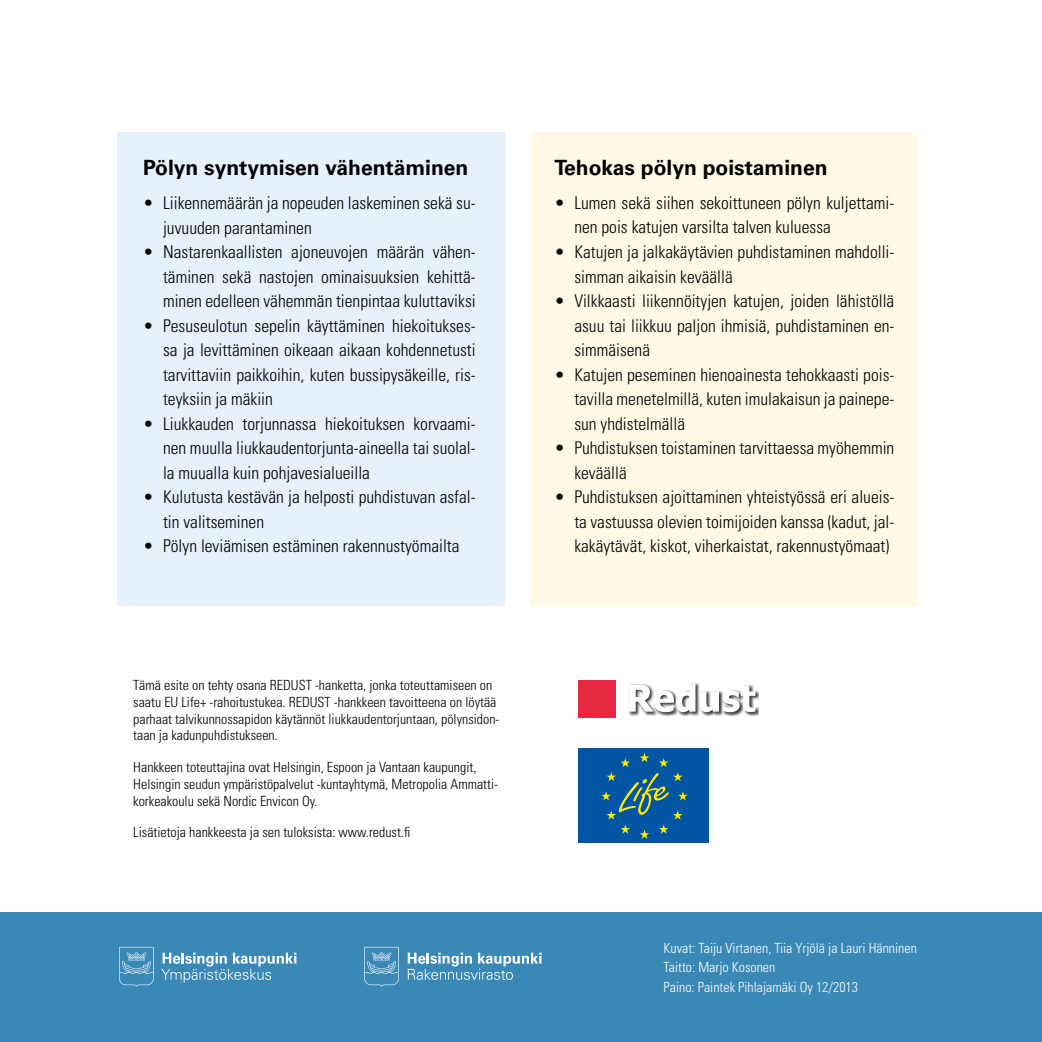
<style>
.page{position:relative;width:1042px;height:1042px;background:#fff}
.page>*{position:absolute;margin:0;border:0;box-sizing:border-box;transform-origin:0 0}
.t1{font:700 21px "Univers LT Std";color:#000}
.t2{font:300 condensed 17.5px/24.5px "Univers LT Std";color:#000;text-align:justify}
.t3{font:300 condensed 14px/16.8px "Univers LT Std";color:#000}
.t4{font:300 condensed 14px/19.2px "Univers LT Std";color:#fff}
</style>
<div class="page">
<div style="left:0;top:913px;width:1042px;height:129px;background:#3988b6"></div>
<svg style="left:161px;top:952px;width:135px;height:30px"></svg>
<svg style="left:119px;top:947px;width:35px;height:39px"></svg>
<svg style="left:408px;top:952px;width:133px;height:28px"></svg>
<svg style="left:364px;top:947px;width:35px;height:39px"></svg>
<div style="left:578px;top:748px;width:131px;height:94px;background:#0155a3"></div>
<svg style="left:601px;top:753px;width:86px;height:86px"></svg>
<svg style="left:629px;top:683px;width:130px;height:33px"></svg>
<svg style="left:629px;top:684px;width:126px;height:28px"></svg>
<div style="left:578px;top:680px;width:37px;height:37px;background:#e62941"></div>
<div style="left:118px;top:132px;width:387px;height:473px;background:#e6f1fc"></div>
<div style="left:532px;top:132px;width:387px;height:473px;background:#fff9e5"></div>
<p class="t1" style="left:143px;top:155px;width:327px">Pölyn syntymisen vähentäminen</p>
<p class="t2" style="left:163px;top:191px;width:314px;text-indent:-20px">• Liikennemäärän ja nopeuden laskeminen sekä su&shy;juvuuden parantaminen</p>
<p class="t2" style="left:163px;top:240px;width:314px;text-indent:-20px">• Nastarenkaallisten ajoneuvojen määrän vähen&shy;täminen sekä nastojen ominaisuuksien kehittä&shy;minen edelleen vähemmän tienpintaa kuluttaviksi</p>
<p class="t2" style="left:163px;top:313px;width:314px;text-indent:-20px">• Pesuseulotun sepelin käyttäminen hiekoitukses&shy;sa ja levittäminen oikeaan aikaan kohdennetusti tarvittaviin paikkoihin, kuten bussipysäkeille, ris&shy;teyksiin ja mäkiin</p>
<p class="t2" style="left:163px;top:411px;width:314px;text-indent:-20px">• Liukkauden torjunnassa hiekoituksen korvaami&shy;nen muulla liukkaudentorjunta-aineella tai suolal&shy;la muualla kuin pohjavesialueilla</p>
<p class="t2" style="left:163px;top:485px;width:314px;text-indent:-20px">• Kulutusta kestävän ja helposti puhdistuvan asfal&shy;tin valitseminen</p>
<p class="t2" style="left:143px;top:534px;width:318px">• Pölyn leviämisen estäminen rakennustyömailta</p>
<p class="t3" style="left:133px;top:676px;width:368px">Tämä esite on tehty osana REDUST -hanketta, jonka toteuttamiseen on saatu EU Life+ -rahoitustukea. REDUST -hankkeen tavoitteena on löytää parhaat talvikunnossapidon käytännöt liukkaudentorjuntaan, pölynsidon&shy;taan ja kadunpuhdistukseen.</p>
<p class="t3" style="left:133px;top:759px;width:366px">Hankkeen toteuttajina ovat Helsingin, Espoon ja Vantaan kaupungit,<br>Helsingin seudun ympäristöpalvelut -kuntayhtymä, Metropolia Ammatti&shy;korkeakoulu sekä Nordic Envicon Oy.</p>
<p class="t3" style="left:133px;top:824px;width:278px">Lisätietoja hankkeesta ja sen tuloksista: www.redust.fi</p>
<p class="t1" style="left:554px;top:155px;width:275px">Tehokas pölyn poistaminen</p>
<p class="t2" style="left:574px;top:191px;width:321px;text-indent:-20px">• Lumen sekä siihen sekoittuneen pölyn kuljettami&shy;nen pois katujen varsilta talven kuluessa</p>
<p class="t2" style="left:574px;top:240px;width:321px;text-indent:-20px">• Katujen ja jalkakäytävien puhdistaminen mahdolli&shy;simman aikaisin keväällä</p>
<p class="t2" style="left:574px;top:289px;width:321px;text-indent:-20px">• Vilkkaasti liikennöityjen katujen, joiden lähistöllä asuu tai liikkuu paljon ihmisiä, puhdistaminen en&shy;simmäisenä</p>
<p class="t2" style="left:574px;top:362px;width:321px;text-indent:-20px">• Katujen peseminen hienoainesta tehokkaasti pois&shy;tavilla menetelmillä, kuten imulakaisun ja painepe&shy;sun yhdistelmällä</p>
<p class="t2" style="left:574px;top:436px;width:321px;text-indent:-20px">• Puhdistuksen toistaminen tarvittaessa myöhemmin keväällä</p>
<p class="t2" style="left:574px;top:485px;width:321px;text-indent:-20px">• Puhdistuksen ajoittaminen yhteistyössä eri alueis&shy;ta vastuussa olevien toimijoiden kanssa (kadut, jal&shy;kakäytävät, kiskot, viherkaistat, rakennustyömaat)</p>
<p class="t4" style="left:663px;top:938px;width:255px">Kuvat: Taiju Virtanen, Tiia Yrjölä ja Lauri Hänninen<br>Taitto: Marjo Kosonen<br>Paino: Paintek Pihlajamäki Oy 12/2013</p>
</div>
